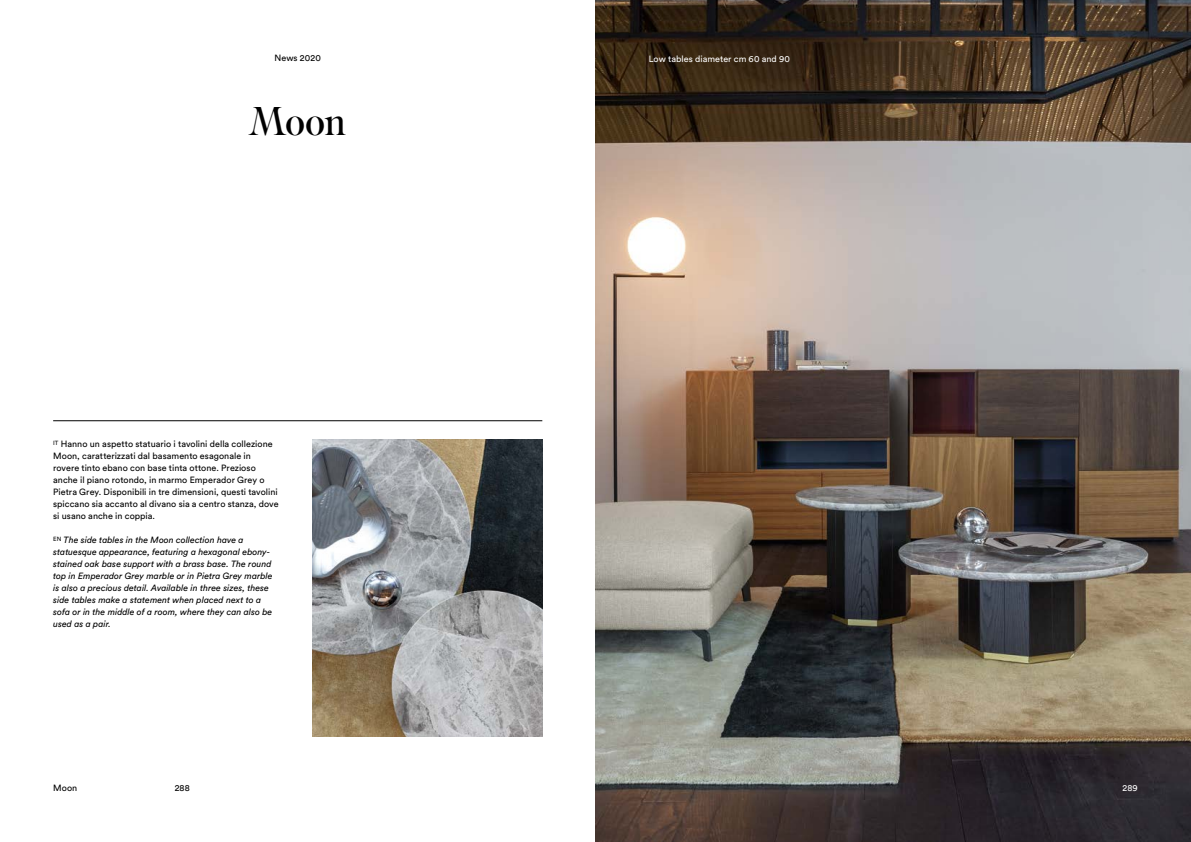
<style>
.page{position:relative;width:1191px;height:842px;background:#fff}
.page>*{position:absolute;margin:0;border:0;box-sizing:border-box;transform-origin:0 0}
.t1{font:300 40px "Superior Title";color:#000}
.t2{font:italic 9px/12px "Circular Std";color:#000}
.t3{font:9px/12px "Circular Std";letter-spacing:.005em;color:#000}
.t4{font:9px "Circular Std";letter-spacing:.005em;color:#fff}
</style>
<div class="page">
<img style="left:595px;top:0;width:596px;height:842px">
<img style="left:312px;top:440px;width:230px;height:296px">
<hr style="left:53px;top:421px;width:489px;height:1px;background:#000">
<p class="t3" style="left:275px;top:52px;width:48px">News 2020</p>
<h1 class="t1" style="left:249px;top:97px;width:100px">Moon</h1>
<p class="t3" style="left:53px;top:438px;width:227px"><sup>IT</sup> Hanno un aspetto statuario i tavolini della collezione Moon, caratterizzati dal basamento esagonale in rovere tinto ebano con base tinta ottone. Prezioso anche il piano rotondo, in marmo Emperador Grey o Pietra Grey. Disponibili in tre dimensioni, questi tavolini spiccano sia accanto al divano sia a centro stanza, dove si usano anche in coppia.</p>
<p class="t2" style="left:53px;top:534px;width:221px"><sup>EN</sup> The side tables in the Moon collection have a statuesque appearance, featuring a hexagonal ebony&shy;stained oak base support with a brass base. The round top in Emperador Grey marble or in Pietra Grey marble is also a precious detail. Available in three sizes, these side tables make a statement when placed next to a sofa or in the middle of a room, where they can also be used as a pair.</p>
<p class="t4" style="left:648px;top:53px;width:143px">Low tables diameter cm 60 and 90</p>
<p class="t3" style="left:53px;top:782px;width:26px">Moon</p>
<p class="t3" style="left:175px;top:782px;width:17px">288</p>
<p class="t4" style="left:1122px;top:783px;width:17px">289</p>
</div>
